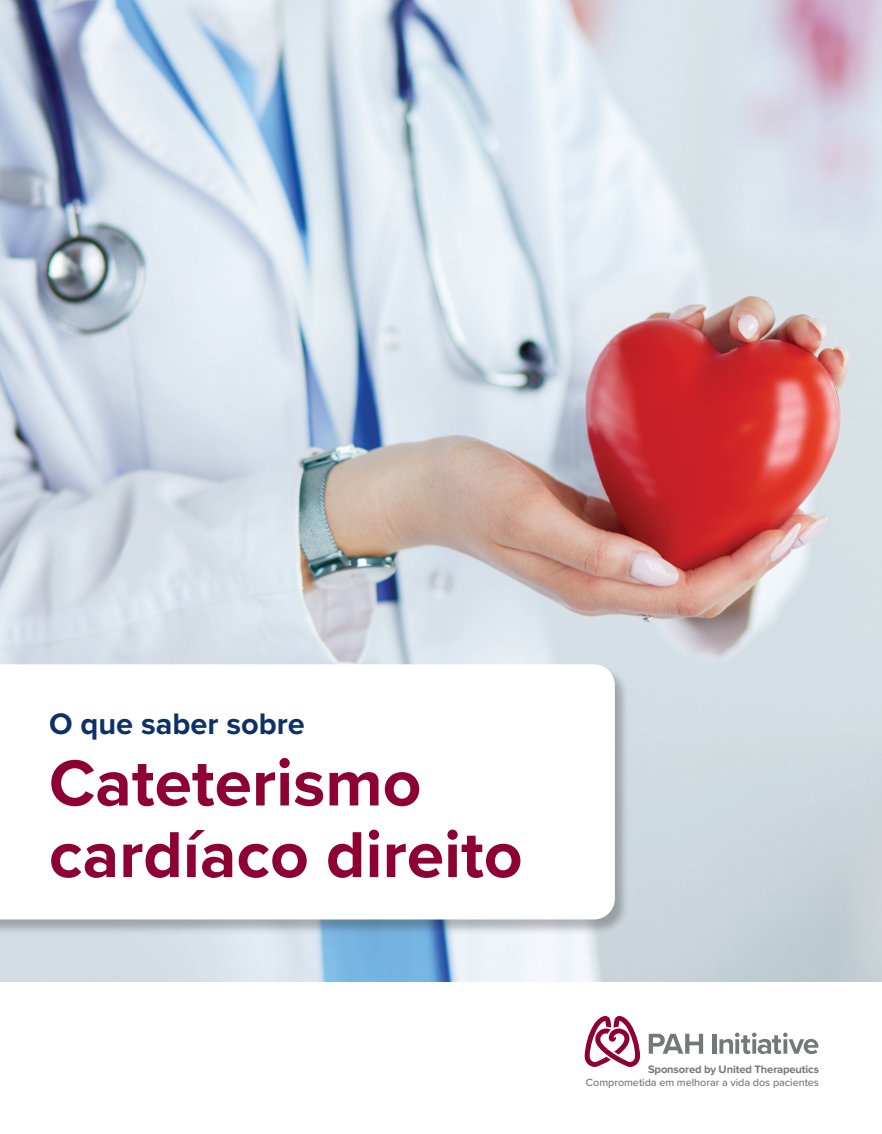
<style>
.page{position:relative;width:882px;height:1134px;background:#fff}
.page>*{position:absolute;margin:0;border:0;box-sizing:border-box;transform-origin:0 0}
.headline{font:700 67.38px/71.8px "Proxima Nova";color:#8d0233}
.headline-2{font:700 30.8px "Proxima Nova";color:#0d3166}
.t1{font:700 11.2px "Proxima Nova";letter-spacing:-.01em;color:#767779}
.t2{font:500 10.85px "Proxima Nova";letter-spacing:-.005em;color:#767779}
</style>
<div class="page">
<img style="left:0;top:0;width:882px;height:982px">
<svg style="left:585px;top:1016px;width:55px;height:51px"></svg>
<svg style="left:649px;top:1034px;width:54px;height:20px"></svg>
<div style="left:712px;top:1034px;width:5px;height:20px;background:#767779"></div>
<svg style="left:719px;top:1033px;width:99px;height:21px"></svg>
<div style="left:0;top:665px;width:629px;height:271px;background:#231f20;opacity:.3"></div>
<svg style="left:0;top:664px;width:615px;height:255px"></svg>
<p class="headline-2" style="left:49px;top:701px;width:257px">O que saber sobre</p>
<p class="headline" style="left:49px;top:746px;width:475px">Cateterismo cardíaco direito</p>
<p class="t1" style="left:648px;top:1063px;width:172px">Sponsored by United Therapeutics</p>
<p class="t2" style="left:586px;top:1075px;width:235px">Comprometida em melhorar a vida dos pacientes</p>
</div>
